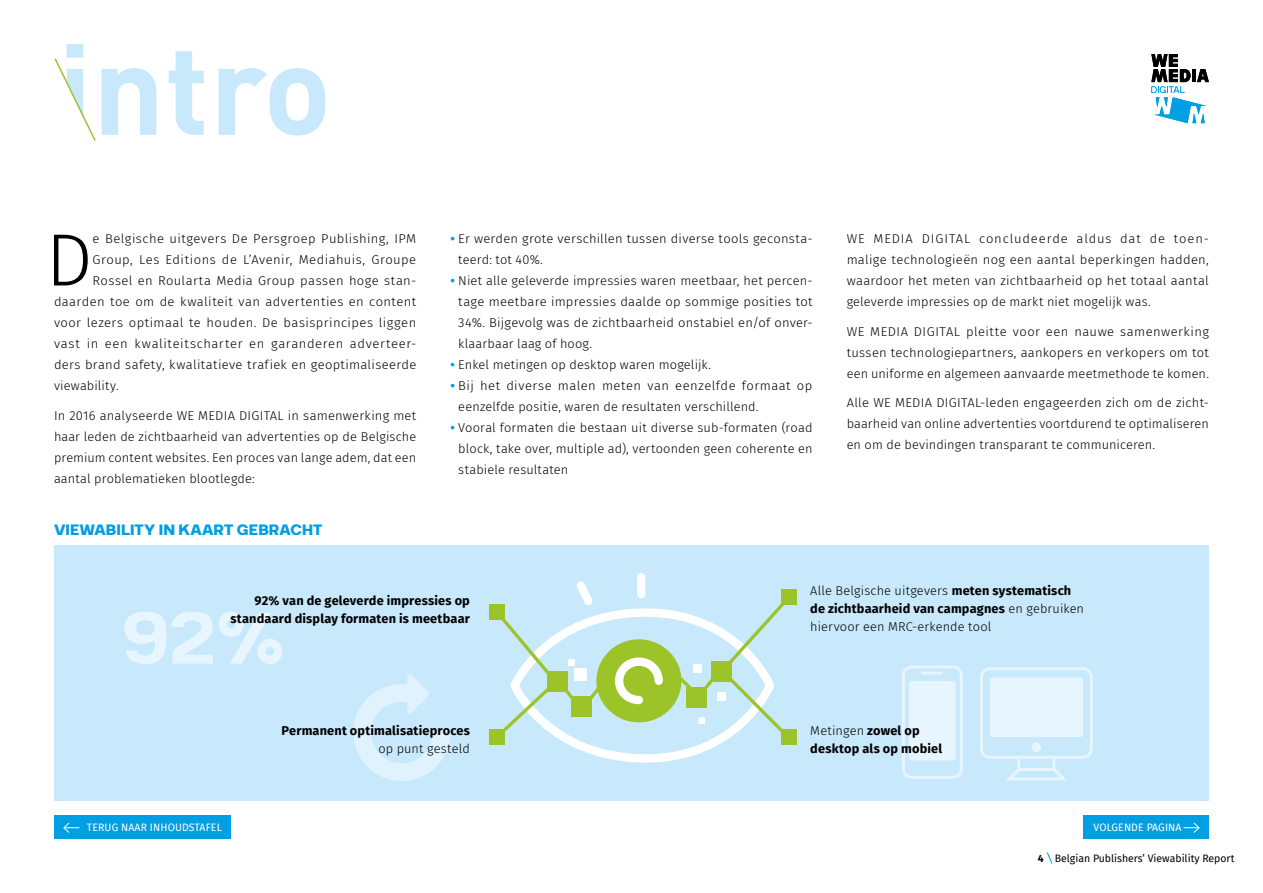
<style>
.page{position:relative;width:1263px;height:893px;background:#fff}
.page>*{position:absolute;margin:0;border:0;box-sizing:border-box;transform-origin:0 0}
.t1{font:700 126.6px "DIN";color:#c8e8fb}
.t2{font:87.3px "Breul Grotesk A";color:#e6f5fe}
.t3{font:300 74.1px "Fira Sans";color:#000}
.t4{font:700 18px "Breul Grotesk A";letter-spacing:.005em;color:#009ee3}
.t5{font:300 12.75px/21px "Fira Sans";letter-spacing:.02em;color:#000;text-align:justify}
.t6{font:700 12.75px/18px "Fira Sans";letter-spacing:.01em;color:#000;text-align:right}
.t7{font:300 12.75px "Fira Sans";letter-spacing:.045em;color:#000}
.t8{font:10.5px "Fira Sans";color:#000}
.t9{font:10.5px "Fira Sans";letter-spacing:.01em;color:#fff}
.s1{font-weight:700;color:#009ee3}
.s2{font-weight:700}
.s3{font-weight:300}
</style>
<div class="page">
<div style="left:54px;top:545px;width:1155px;height:256px;background:#c8e8fb"></div>
<svg style="left:353px;top:674px;width:97px;height:107px"></svg>
<svg style="left:1046px;top:852px;width:7px;height:12px"></svg>
<svg style="left:54px;top:58px;width:42px;height:83px"></svg>
<div style="left:596px;top:639px;width:85px;height:83px;background:#9cc428;border-radius:50%"></div>
<div style="left:782px;top:589px;width:15px;height:15px;background:#9cc428"></div>
<div style="left:489px;top:604px;width:16px;height:16px;background:#9cc428"></div>
<div style="left:489px;top:729px;width:16px;height:15px;background:#9cc428"></div>
<div style="left:782px;top:729px;width:15px;height:16px;background:#9cc428"></div>
<svg style="left:676px;top:598px;width:113px;height:138px"></svg>
<svg style="left:501px;top:574px;width:166px;height:160px"></svg>
<div style="left:980px;top:667px;width:113px;height:92px;border:3px solid #e6f5fe;border-radius:9px"></div>
<svg style="left:1006px;top:764px;width:60px;height:17px"></svg>
<div style="left:990px;top:677px;width:93px;height:60px;background:#e6f5fe;border-radius:3px"></div>
<div style="left:1017px;top:756px;width:38px;height:15px;border:3px solid #e6f5fe"></div>
<div style="left:1031px;top:742px;width:10px;height:10px;background:#e6f5fe;border-radius:50%"></div>
<div style="left:902px;top:665px;width:61px;height:114px;border:3px solid #e6f5fe;border-radius:9px"></div>
<div style="left:909px;top:681px;width:47px;height:79px;background:#e6f5fe;border-radius:3px"></div>
<hr style="left:922px;top:671px;width:19px;height:3px;background:#e6f5fe">
<div style="left:1084px;top:816px;width:125px;height:23px;background:#009ee3"></div>
<svg style="left:1183px;top:822px;width:17px;height:11px"></svg>
<svg style="left:1151px;top:54px;width:58px;height:69px"></svg>
<div style="left:54px;top:816px;width:176px;height:23px;background:#009ee3"></div>
<svg style="left:63px;top:822px;width:17px;height:11px"></svg>
<h1 class="t1" style="left:58px;top:6px;width:276px">intro</h1>
<h3 class="t3" style="left:46px;top:207px;width:48px">D</h3>
<p class="t5" style="left:93px;top:228px;width:325px">e Belgische uitgevers De Persgroep Publishing, IPM</p>
<p class="t5" style="left:93px;top:249px;width:325px">Group, Les Editions de L’Avenir, Mediahuis, Groupe</p>
<p class="t5" style="left:93px;top:270px;width:325px">Rossel en Roularta Media Group passen hoge stan-</p>
<p class="t5" style="left:54px;top:291px;width:364px">daarden toe om de kwaliteit van advertenties en content</p>
<p class="t5" style="left:54px;top:312px;width:364px">voor lezers optimaal te houden. De basisprincipes liggen</p>
<p class="t7" style="left:54px;top:335px;width:364px">vast in een kwaliteitscharter en garanderen adverteer-</p>
<p class="t5" style="left:54px;top:354px;width:364px">ders brand safety, kwalitatieve trafiek en geoptimaliseerde</p>
<p class="t5" style="left:54px;top:375px;width:66px">viewability.</p>
<p class="t5" style="left:54px;top:405px;width:364px">In 2016 analyseerde WE MEDIA DIGITAL in samenwerking met haar leden de zichtbaarheid van advertenties op de Belgische premium content websites. Een proces van lange adem, dat een aantal problematieken blootlegde:</p>
<h3 class="t4" style="left:54px;top:518px;width:270px">VIEWABILITY IN KAART GEBRACHT</h3>
<p class="t5" style="left:458px;top:228px;width:356px;text-indent:-8px"><span class="s1">•</span> Er werden grote verschillen tussen diverse tools geconsta&shy;teerd: tot 40%.</p>
<p class="t5" style="left:458px;top:270px;width:356px;text-indent:-8px"><span class="s1">•</span> Niet alle geleverde impressies waren meetbaar, het percen&shy;tage meetbare impressies daalde op sommige posities tot 34%. Bijgevolg was de zichtbaarheid onstabiel en/of onver&shy;klaarbaar laag of hoog.</p>
<p class="t5" style="left:450px;top:354px;width:262px"><span class="s1">•</span> Enkel metingen op desktop waren mogelijk.</p>
<p class="t5" style="left:458px;top:375px;width:355px;text-indent:-8px"><span class="s1">•</span> Bij het diverse malen meten van eenzelfde formaat op eenzelfde positie, waren de resultaten verschillend.</p>
<p class="t5" style="left:458px;top:417px;width:356px;text-indent:-8px"><span class="s1">•</span> Vooral formaten die bestaan uit diverse sub-formaten (road block, take over, multiple ad), vertoonden geen coherente en stabiele resultaten</p>
<p class="t5" style="left:847px;top:228px;width:364px">WE MEDIA DIGITAL concludeerde aldus dat de toen&shy;malige technologieën nog een aantal beperkingen hadden, waardoor het meten van zichtbaarheid op het totaal aantal geleverde impressies op de markt niet mogelijk was.</p>
<p class="t5" style="left:847px;top:321px;width:364px">WE MEDIA DIGITAL pleitte voor een nauwe samenwerking tussen technologiepartners, aankopers en verkopers om tot een uniforme en algemeen aanvaarde meetmethode te komen.</p>
<p class="t5" style="left:847px;top:392px;width:364px">Alle WE MEDIA DIGITAL-leden engageerden zich om de zicht&shy;baarheid van online advertenties voortdurend te optimaliseren en om de bevindingen transparant te communiceren.</p>
<p class="t6" style="left:230px;top:590px;width:241px">92% van de geleverde impressies op standaard display formaten is meetbaar</p>
<p class="t5" style="left:810px;top:581px;width:275px;line-height:18px;text-align:left">Alle Belgische uitgevers <span class="s2">meten systematisch de zichtbaarheid van campagnes</span> en gebruiken hiervoor een MRC-erkende tool</p>
<h2 class="t2" style="left:122px;top:582px;width:167px">92%</h2>
<p class="t6" style="left:281px;top:720px;width:190px">Permanent optimalisatieproces</p>
<p class="t5" style="left:378px;top:738px;width:93px">op punt gesteld</p>
<p class="t6" style="left:810px;top:720px;width:133px;text-align:left"><span class="s3">Metingen</span> zowel op desktop als op mobiel</p>
<p class="t9" style="left:87px;top:819px;width:136px">TERUG NAAR INHOUDSTAFEL</p>
<p class="t9" style="left:1093px;top:819px;width:90px">VOLGENDE PAGINA</p>
<p class="t8" style="left:1038px;top:850px;width:198px"><span class="s2">4</span> Belgian Publishers’ Viewability Report</p>
</div>
